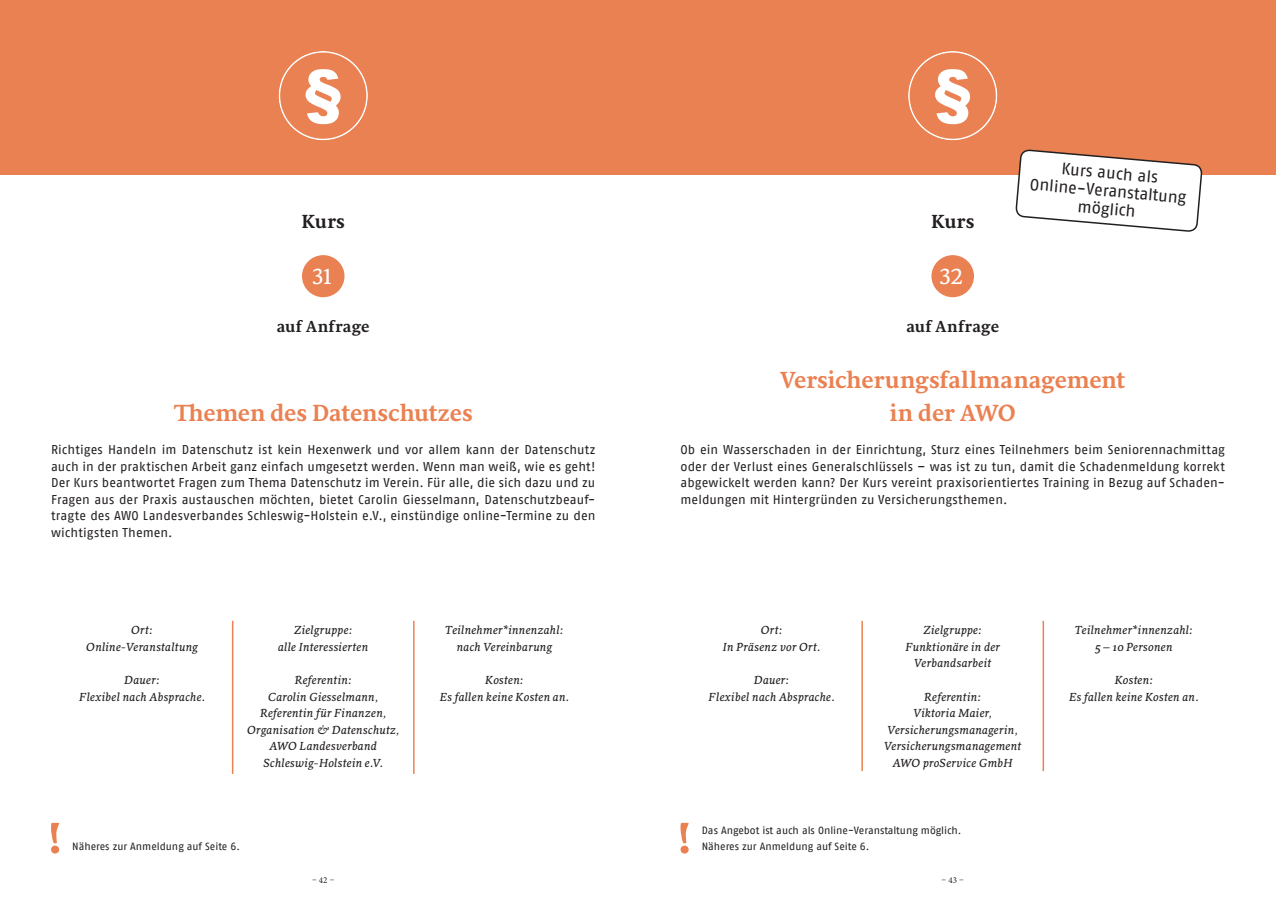
<style>
.page{position:relative;width:1276px;height:910px;background:#fff}
.page>*{position:absolute;margin:0;border:0;box-sizing:border-box;transform-origin:0 0}
.t1{font:700 24px/33px "Sirba";letter-spacing:-.005em;color:#ea8152;text-align:center}
.t2{font:22.5px "Sirba";color:#fff}
.t3{font:700 19.5px "Sirba";letter-spacing:.01em;color:#231f20}
.t4{font:16.5px/18px "AWO Fago Office";color:#231f20;text-align:center}
.t5{font:700 16.5px "Sirba";letter-spacing:.02em;color:#231f20}
.t6{font:12.75px/16.5px "AWO Fago Office";letter-spacing:.005em;color:#231f20;text-align:justify}
.t7{font:italic 12px/16.5px "Sirba";letter-spacing:.015em;color:#231f20;text-align:center}
.t8{font:10.5px/16.5px "AWO Fago Office";color:#231f20}
.t9{font:9px "Minion Pro";color:#231f20}
</style>
<div class="page">
<div style="left:638px;top:0;width:638px;height:174px;background:#ea8152"></div>
<div style="left:0;top:0;width:638px;height:174px;background:#ea8152"></div>
<svg style="left:908px;top:51px;width:89px;height:89px"></svg>
<svg style="left:279px;top:51px;width:89px;height:89px"></svg>
<svg style="left:51px;top:822px;width:8px;height:32px"></svg>
<hr style="left:232px;top:621px;width:1px;height:153px;background:#ea8152">
<hr style="left:413px;top:621px;width:1px;height:153px;background:#ea8152">
<div style="left:302px;top:255px;width:42px;height:42px;background:#ea8152;border-radius:50%"></div>
<svg style="left:680px;top:822px;width:8px;height:32px"></svg>
<hr style="left:861px;top:621px;width:2px;height:150px;background:#ea8152">
<hr style="left:1042px;top:621px;width:2px;height:150px;background:#ea8152">
<div style="left:931px;top:255px;width:43px;height:42px;background:#ea8152;border-radius:50%"></div>
<svg style="left:1014px;top:149px;width:189px;height:83px"></svg>
<h3 class="t3" style="left:302px;top:206px;width:45px">Kurs</h3>
<h3 class="t3" style="left:931px;top:206px;width:45px">Kurs</h3>
<h2 class="t2" style="left:312px;top:260px;width:22px">31</h2>
<p class="t5" style="left:277px;top:313px;width:94px">auf Anfrage</p>
<h2 class="t2" style="left:939px;top:260px;width:26px">32</h2>
<p class="t5" style="left:906px;top:313px;width:94px">auf Anfrage</p>
<p class="t4" style="left:1032px;top:157px;width:158px;rotate:5deg">Kurs auch als<br>Online-Veranstaltung möglich</p>
<h1 class="t1" style="left:174px;top:397px;width:301px">Themen des Datenschutzes</h1>
<p class="t6" style="left:51px;top:441px;width:546px">Richtiges Handeln im Datenschutz ist kein Hexenwerk und vor allem kann der Datenschutz auch in der praktischen Arbeit ganz einfach umgesetzt werden. Wenn man weiß, wie es geht!<br>Der Kurs beantwortet Fragen zum Thema Datenschutz im Verein. Für alle, die sich dazu und zu Fragen aus der Praxis austauschen möchten, bietet Carolin Giesselmann, Datenschutzbeauf&shy;tragte des AWO Landesverbandes Schleswig-Holstein e.V., einstündige online-Termine zu den wichtigsten Themen.</p>
<p class="t7" style="left:86px;top:621px;width:113px">Ort:<br>Online-Veranstaltung</p>
<p class="t7" style="left:79px;top:671px;width:128px">Dauer:<br>Flexibel nach Absprache.</p>
<p class="t7" style="left:278px;top:621px;width:92px">Zielgruppe:<br>alle Interessierten</p>
<p class="t7" style="left:247px;top:671px;width:154px">Referentin:<br>Carolin Giesselmann,<br>Referentin für Finanzen,<br>Organisation &amp; Datenschutz,<br>AWO Landesverband<br>Schleswig-Holstein e.V.</p>
<p class="t8" style="left:72px;top:838px;width:169px">Näheres zur Anmeldung auf Seite 6.</p>
<p class="t7" style="left:445px;top:621px;width:120px">Teilnehmer*innenzahl: nach Vereinbarung</p>
<p class="t7" style="left:440px;top:671px;width:131px">Kosten:<br>Es fallen keine Kosten an.</p>
<h1 class="t1" style="left:780px;top:364px;width:347px">Versicherungsfallmanagement in der AWO</h1>
<p class="t6" style="left:680px;top:441px;width:546px">Ob ein Wasserschaden in der Einrichtung, Sturz eines Teilnehmers beim Seniorennachmittag oder der Verlust eines Generalschlüssels – was ist zu tun, damit die Schadenmeldung korrekt abgewickelt werden kann? Der Kurs vereint praxisorientiertes Training in Bezug auf Schaden&shy;meldungen mit Hintergründen zu Versicherungsthemen.</p>
<p class="t7" style="left:723px;top:621px;width:99px">Ort:<br>In Präsenz vor Ort.</p>
<p class="t7" style="left:708px;top:671px;width:128px">Dauer:<br>Flexibel nach Absprache.</p>
<p class="t7" style="left:905px;top:621px;width:96px">Zielgruppe:<br>Funktionäre in der<br>Verbandsarbeit</p>
<p class="t7" style="left:884px;top:688px;width:139px">Referentin:<br>Viktoria Maier,<br>Versicherungsmanagerin,<br>Versicherungsmanagement<br>AWO proService GmbH</p>
<p class="t8" style="left:702px;top:821px;width:261px">Das Angebot ist auch als Online-Veranstaltung möglich.<br>Näheres zur Anmeldung auf Seite 6.</p>
<p class="t7" style="left:1075px;top:621px;width:120px">Teilnehmer*innenzahl:<br>5–10 Personen</p>
<p class="t7" style="left:1069px;top:671px;width:131px">Kosten:<br>Es fallen keine Kosten an.</p>
<p class="t9" style="left:312px;top:874px;width:24px">– 42 –</p>
<p class="t9" style="left:941px;top:874px;width:24px">– 43 –</p>
</div>
